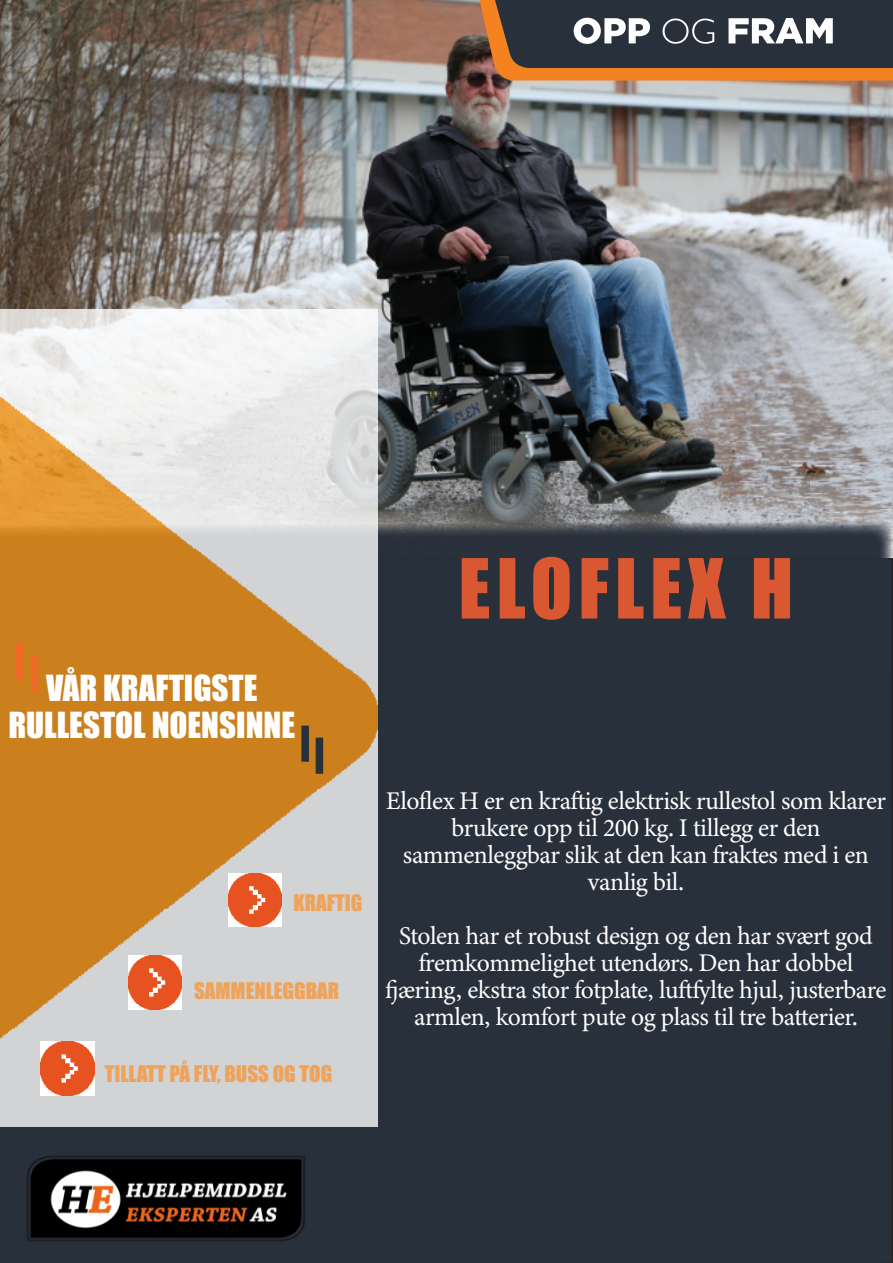
<style>
.page{position:relative;width:893px;height:1263px;background:#fff}
.page>*{position:absolute;margin:0;border:0;box-sizing:border-box;transform-origin:0 0}
.t1{font:76.5px "Impact";letter-spacing:.08em;color:#d95831}
.t2{font:33px "Impact";color:#fff}
.t3{font:25.5px/27px "Minion Variable Concept";letter-spacing:-.02em;color:#fff;text-align:center}
.t4{font:21px "Impact";color:#efa359}
</style>
<div class="page">
<img style="left:0;top:0;width:893px;height:518px">
<div style="left:0;top:518px;width:893px;height:745px;background:#28303b"></div>
<img style="left:0;top:310px;width:378px;height:816px">
<img style="left:24px;top:1153px;width:283px;height:90px">
<div style="left:31px;top:656px;width:7px;height:37px;background:#ef6a27"></div>
<div style="left:15px;top:643px;width:8px;height:37px;background:#ef6a27"></div>
<div style="left:316px;top:738px;width:7px;height:36px;background:#28303b"></div>
<div style="left:301px;top:725px;width:8px;height:37px;background:#28303b"></div>
<img style="left:41px;top:1042px;width:53px;height:53px">
<img style="left:128px;top:956px;width:54px;height:53px">
<img style="left:228px;top:873px;width:54px;height:54px">
<svg style="left:476px;top:0;width:417px;height:81px;background:#625247"></svg>
<p class="t2" style="left:46px;top:662px;width:213px">VÅR KRAFTIGSTE</p>
<p class="t2" style="left:8px;top:700px;width:288px">RULLESTOL NOENSINNE</p>
<p class="t4" style="left:294px;top:887px;width:70px">KRAFTIG</p>
<p class="t4" style="left:194px;top:974px;width:147px">SAMMENLEGGBAR</p>
<p class="t4" style="left:105px;top:1057px;width:229px">TILLATT PÅ FLY, BUSS OG TOG</p>
<p class="t1" style="left:459px;top:529px;width:336px">ELOFLEX H</p>
<p class="t3" style="left:386px;top:787px;width:502px">Eloflex H er en kraftig elektrisk rullestol som klarer brukere opp til 200 kg. I tillegg er den</p>
<p class="t3" style="left:403px;top:841px;width:468px">sammenleggbar slik at den kan fraktes med i en vanlig bil.</p>
<p class="t3" style="left:385px;top:922px;width:503px">Stolen har et robust design og den har svært god fremkommelighet utendørs. Den har dobbel fjæring, ekstra stor fotplate, luftfylte hjul, justerbare armlen, komfort pute og plass til tre batterier.</p>
</div>
